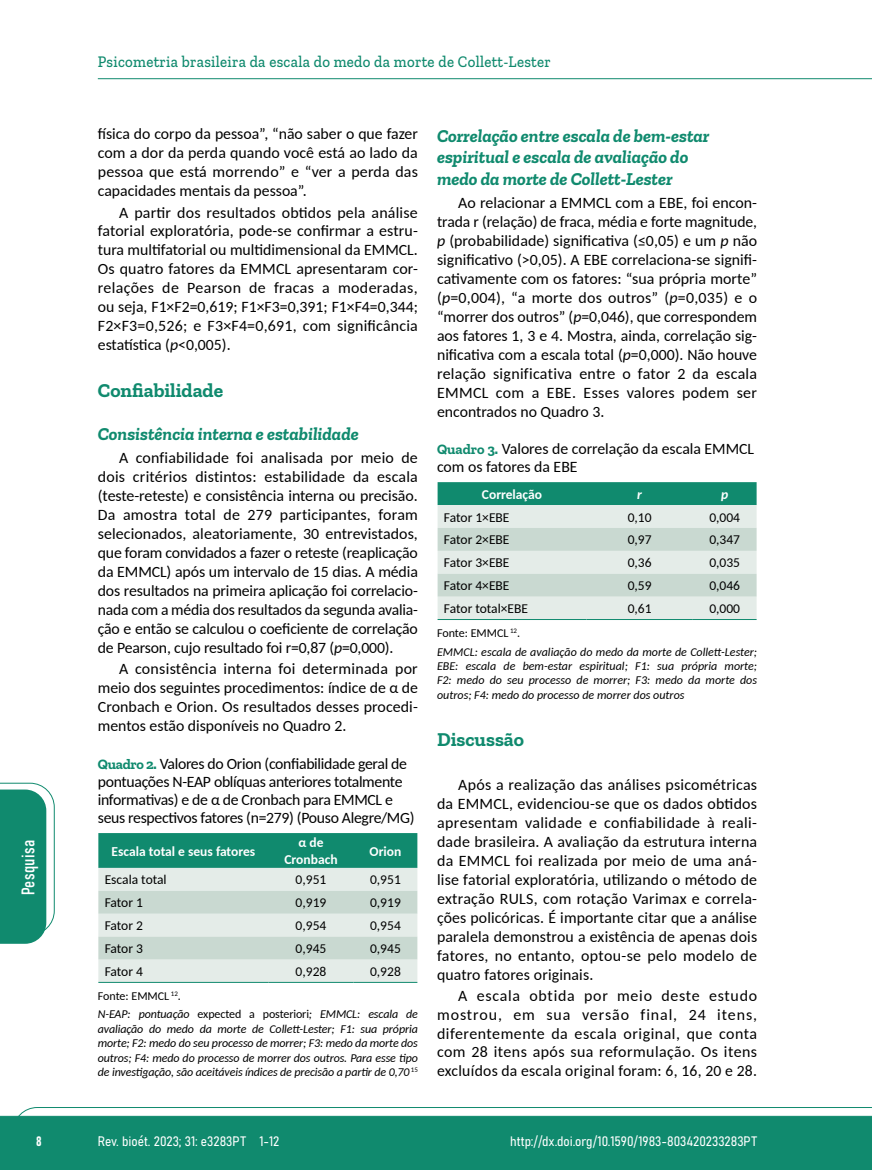
<style>
.page{position:relative;width:872px;height:1170px;background:#fff}
.page>*{position:absolute;margin:0;border:0;box-sizing:border-box;transform-origin:0 0}
.t1{font:700 19.5px "Zilla Slab";color:#108a6e}
.t2{font:italic 700 18px/21.6px "Zilla Slab";color:#108a6e}
.t3{font:18px "Bahnschrift";letter-spacing:.02em;color:#fff}
.t4{font:500 16.5px "Zilla Slab";letter-spacing:.02em;color:#108a6e;scale:.9 1}
.t5{font:15.75px/18.9px "Carlito";color:#000;text-align:justify}
.t6{font:15.75px/18px "Carlito";letter-spacing:-.02em;color:#000}
.t7{font:13.5px "Carlito";color:#000}
.t8{font:13.5px "Bahnschrift";color:#fff}
.t9{font:700 13.5px/16.2px "Carlito";color:#fff;text-align:center}
.t10{font:italic 700 13.5px "Carlito";color:#fff}
.t11{font:italic 12px/14.4px "Carlito";color:#000;text-align:justify}
.t12{font:12px/18.8px "Carlito";color:#000}
.s1{font-style:italic}
.s2{font-family:"Zilla Slab";font-weight:700;font-size:14.25px;color:#108a6e}
.s3{font-style:normal}
</style>
<div class="page">
<svg style="left:12px;top:1107px;width:860px;height:62px;background:#2e9880"></svg>
<hr style="left:98px;top:78px;width:774px;height:1px;background:#108a6e">
<svg style="left:98px;top:833px;width:319px;height:148px;background:#aacfc5"></svg>
<hr style="left:98px;top:981px;width:170px;height:1px;background:#108a6e">
<hr style="left:268px;top:981px;width:85px;height:1px;background:#108a6e">
<hr style="left:353px;top:981px;width:64px;height:1px;background:#108a6e">
<svg style="left:437px;top:482px;width:319px;height:137px;background:#b7d5cc"></svg>
<hr style="left:437px;top:619px;width:149px;height:1px;background:#108a6e">
<hr style="left:586px;top:619px;width:107px;height:1px;background:#108a6e">
<hr style="left:693px;top:619px;width:63px;height:1px;background:#108a6e">
<svg style="left:0;top:782px;width:55px;height:161px"></svg>
<p class="t3" style="left:15px;top:895px;width:57px;rotate:-90deg">Pesquisa</p>
<p class="t4" style="left:98px;top:53px;width:505px">Psicometria brasileira da escala do medo da morte de Collett-Lester</p>
<p class="t5" style="left:98px;top:124px;width:321px">física do corpo da pessoa”, “não saber o que fazer com a dor da perda quando você está ao lado da pessoa que está morrendo” e “ver a perda das capacidades mentais da pessoa”.</p>
<p class="t5" style="left:98px;top:202px;width:321px;text-indent:21px">A partir dos resultados obtidos pela análise fatorial exploratória, pode-se confirmar a estru&shy;tura multifatorial ou multidimensional da EMMCL.<br>Os quatro fatores da EMMCL apresentaram cor&shy;relações de Pearson de fracas a moderadas, ou seja, F1×F2=0,619; F1×F3=0,391; F1×F4=0,344; F2×F3=0,526; e F3×F4=0,691, com significância estatística (<span class="s1">p</span>&lt;0,005).</p>
<p class="t1" style="left:98px;top:379px;width:127px">Confiabilidade</p>
<p class="t2" style="left:98px;top:423px;width:262px">Consistência interna e estabilidade</p>
<p class="t5" style="left:98px;top:448px;width:322px;text-indent:21px">A confiabilidade foi analisada por meio de dois critérios distintos: estabilidade da escala (teste-reteste) e consistência interna ou precisão.<br>Da amostra total de 279 participantes, foram selecionados, aleatoriamente, 30 entrevistados, que foram convidados a fazer o reteste (reaplicação da EMMCL) após um intervalo de 15 dias. A média dos resultados na primeira aplicação foi correlacio&shy;nada com a média dos resultados da segunda avalia&shy;ção e então se calculou o coeficiente de correlação de Pearson, cujo resultado foi r=0,87 (<span class="s1">p</span>=0,000).</p>
<p class="t5" style="left:98px;top:659px;width:321px;text-indent:21px">A consistência interna foi determinada por meio dos seguintes procedimentos: índice de α de Cronbach e Orion. Os resultados desses procedi&shy;mentos estão disponíveis no Quadro 2.</p>
<p class="t6" style="left:98px;top:753px;width:318px"><span class="s2">Quadro 2.</span> Valores do Orion (confiabilidade geral de pontuações N-EAP oblíquas anteriores totalmente informativas) e de α de Cronbach para EMMCL e seus respectivos fatores (n=279) (Pouso Alegre/MG)</p>
<p class="t9" style="left:112px;top:842px;width:145px">Escala total e seus fatores</p>
<p class="t9" style="left:284px;top:834px;width:55px">α de<br>Cronbach</p>
<p class="t9" style="left:369px;top:842px;width:33px">Orion</p>
<p class="t7" style="left:105px;top:870px;width:63px">Escala total</p>
<p class="t7" style="left:296px;top:870px;width:32px">0,951</p>
<p class="t7" style="left:370px;top:870px;width:32px">0,951</p>
<p class="t7" style="left:105px;top:893px;width:40px">Fator 1</p>
<p class="t7" style="left:296px;top:893px;width:32px">0,919</p>
<p class="t7" style="left:370px;top:893px;width:32px">0,919</p>
<p class="t7" style="left:105px;top:916px;width:40px">Fator 2</p>
<p class="t7" style="left:296px;top:916px;width:32px">0,954</p>
<p class="t7" style="left:370px;top:916px;width:32px">0,954</p>
<p class="t7" style="left:105px;top:939px;width:40px">Fator 3</p>
<p class="t7" style="left:296px;top:939px;width:32px">0,945</p>
<p class="t7" style="left:370px;top:939px;width:32px">0,945</p>
<p class="t7" style="left:105px;top:962px;width:40px">Fator 4</p>
<p class="t7" style="left:296px;top:962px;width:32px">0,928</p>
<p class="t7" style="left:370px;top:962px;width:32px">0,928</p>
<p class="t12" style="left:98px;top:985px;width:321px">Fonte: EMMCL <sup>12</sup>.<br><span class="s1">N-EAP: pontuação</span> expected a posteriori<span class="s1">; EMMCL: escala de</span></p>
<p class="t11" style="left:98px;top:1021px;width:321px">avaliação do medo da morte de Collett-Lester; F1: sua própria morte; F2: medo do seu processo de morrer; F3: medo da morte dos outros; F4: medo do processo de morrer dos outros. Para esse tipo de investigação, são aceitáveis índices de precisão a partir de 0,70 <sup>15</sup></p>
<p class="t2" style="left:437px;top:125px;width:274px">Correlação entre escala de bem-estar espiritual e escala de avaliação do medo da morte de Collett-Lester</p>
<p class="t5" style="left:437px;top:193px;width:322px;text-indent:21px">Ao relacionar a EMMCL com a EBE, foi encon&shy;trada r (relação) de fraca, média e forte magnitude, <span class="s1">p</span> (probabilidade) significativa (≤0,05) e um <span class="s1">p</span> não significativo (&gt;0,05). A EBE correlaciona-se signifi&shy;cativamente com os fatores: “sua própria morte” (<span class="s1">p</span>=0,004), “a morte dos outros” (<span class="s1">p</span>=0,035) e o “morrer dos outros” (<span class="s1">p</span>=0,046), que correspondem aos fatores 1, 3 e 4. Mostra, ainda, correlação sig&shy;nificativa com a escala total (<span class="s1">p</span>=0,000). Não houve relação significativa entre o fator 2 da escala EMMCL com a EBE. Esses valores podem ser encontrados no Quadro 3.</p>
<p class="t5" style="left:437px;top:439px;width:319px;line-height:18px"><span class="s2">Quadro 3.</span> Valores de correlação da escala EMMCL com os fatores da EBE</p>
<p class="t9" style="left:482px;top:485px;width:62px">Correlação</p>
<p class="t10" style="left:637px;top:485px;width:6px">r</p>
<p class="t10" style="left:721px;top:485px;width:9px">p</p>
<p class="t7" style="left:444px;top:508px;width:67px">Fator 1×EBE</p>
<p class="t7" style="left:627px;top:508px;width:25px">0,10</p>
<p class="t7" style="left:709px;top:508px;width:32px">0,004</p>
<p class="t7" style="left:444px;top:530px;width:67px">Fator 2×EBE</p>
<p class="t7" style="left:627px;top:530px;width:25px">0,97</p>
<p class="t7" style="left:709px;top:530px;width:32px">0,347</p>
<p class="t7" style="left:444px;top:553px;width:67px">Fator 3×EBE</p>
<p class="t7" style="left:627px;top:553px;width:25px">0,36</p>
<p class="t7" style="left:709px;top:553px;width:32px">0,035</p>
<p class="t7" style="left:444px;top:576px;width:67px">Fator 4×EBE</p>
<p class="t7" style="left:627px;top:576px;width:25px">0,59</p>
<p class="t7" style="left:709px;top:576px;width:32px">0,046</p>
<p class="t7" style="left:444px;top:599px;width:86px">Fator total×EBE</p>
<p class="t7" style="left:627px;top:599px;width:25px">0,61</p>
<p class="t7" style="left:709px;top:599px;width:32px">0,000</p>
<p class="t11" style="left:437px;top:623px;width:321px;line-height:18.8px"><span class="s3">Fonte: EMMCL</span> <sup>12</sup><span class="s3">.<br></span>EMMCL: escala de avaliação do medo da morte de Collett-Lester;</p>
<p class="t11" style="left:437px;top:658px;width:321px">EBE: escala de bem-estar espiritual; F1: sua própria morte; F2: medo do seu processo de morrer; F3: medo da morte dos outros; F4: medo do processo de morrer dos outros</p>
<p class="t1" style="left:437px;top:728px;width:88px">Discussão</p>
<p class="t5" style="left:437px;top:774px;width:322px;text-indent:21px">Após a realização das análises psicométricas da EMMCL, evidenciou-se que os dados obtidos apresentam validade e confiabilidade à reali&shy;dade brasileira. A avaliação da estrutura interna da EMMCL foi realizada por meio de uma aná&shy;lise fatorial exploratória, utilizando o método de extração RULS, com rotação Varimax e correla&shy;ções policóricas. É importante citar que a análise paralela demonstrou a existência de apenas dois fatores, no entanto, optou-se pelo modelo de quatro fatores originais.</p>
<p class="t5" style="left:437px;top:985px;width:321px;text-indent:21px">A escala obtida por meio deste estudo mostrou, em sua versão final, 24 itens, diferentemente da escala original, que conta com 28 itens após sua reformulação. Os itens excluídos da escala original foram: 6, 16, 20 e 28.</p>
<p class="t8" style="left:36px;top:1130px;width:7px">8</p>
<p class="t8" style="left:98px;top:1131px;width:183px">Rev. bioét. 2023; 31: e3283PT 1-12</p>
<p class="t8" style="left:510px;top:1131px;width:248px">http://dx.doi.org/10.1590/1983-803420233283PT</p>
</div>
